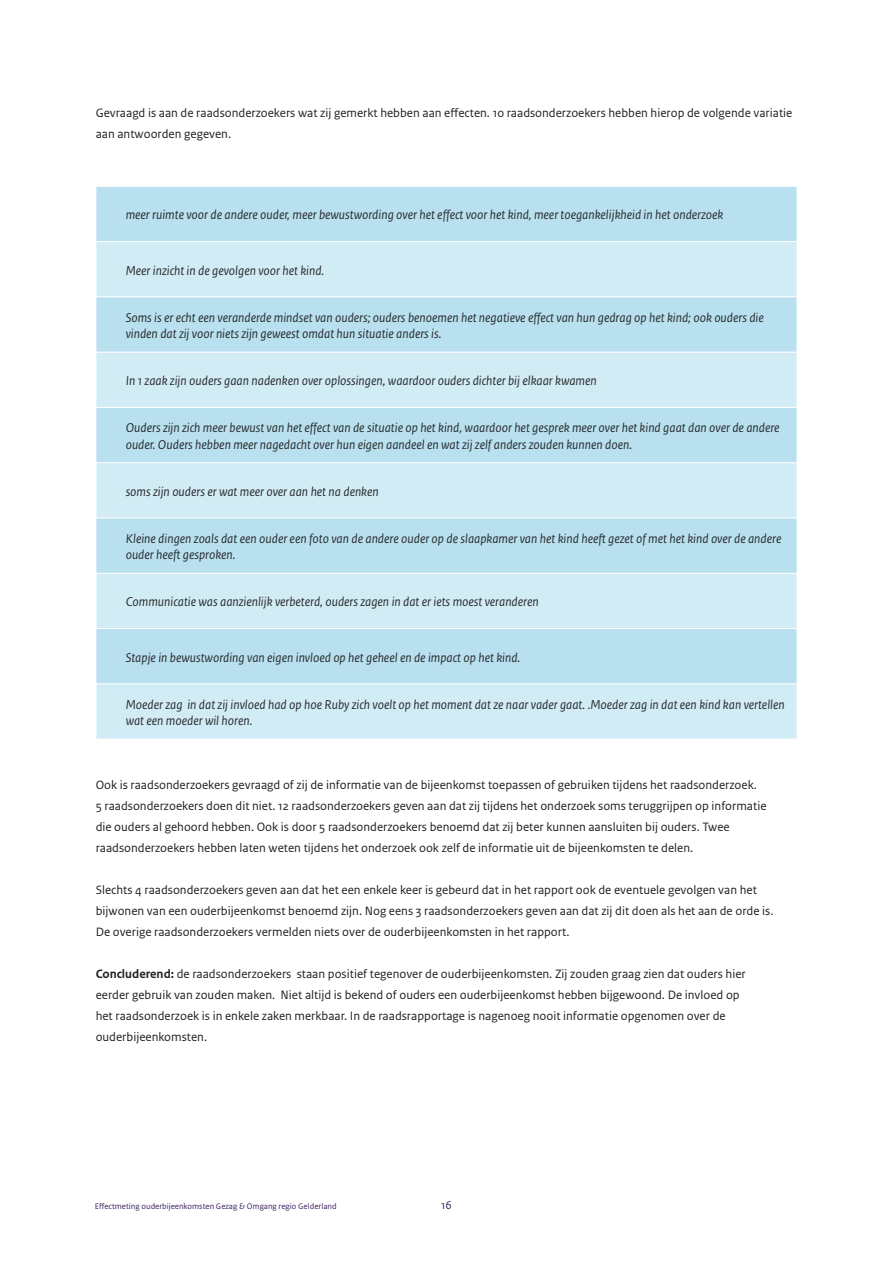
<style>
.page{position:relative;width:893px;height:1263px;background:#fff}
.page>*{position:absolute;margin:0;border:0;box-sizing:border-box;transform-origin:0 0}
.t1{font:italic 13.5px/16.2px "Rijksoverheid Sans Text";color:#292d2f}
.t2{font:12.75px/21px "Rijksoverheid Sans Text";color:#231f20}
.t3{font:12px "Rijksoverheid Sans Text";color:#3d2463}
.t4{font:8.55px "Rijksoverheid Sans Text";color:#3d2463}
.s1{font-weight:700}
</style>
<div class="page">
<div style="left:97px;top:187px;width:700px;height:54px;background:#b8e0ef"></div>
<svg style="left:97px;top:242px;width:700px;height:497px;background:#c6e6f2"></svg>
<hr style="left:96px;top:297px;width:701px;height:1px;background:#fff">
<hr style="left:96px;top:352px;width:701px;height:1px;background:#fff">
<hr style="left:96px;top:407px;width:701px;height:1px;background:#fff">
<hr style="left:96px;top:462px;width:701px;height:1px;background:#fff">
<hr style="left:96px;top:518px;width:701px;height:1px;background:#fff">
<hr style="left:96px;top:573px;width:701px;height:1px;background:#fff">
<hr style="left:96px;top:628px;width:701px;height:1px;background:#fff">
<hr style="left:96px;top:683px;width:701px;height:1px;background:#fff">
<p class="t2" style="left:96px;top:103px;width:698px">Gevraagd is aan de raadsonderzoekers wat zij gemerkt hebben aan effecten. 10 raadsonderzoekers hebben hierop de volgende variatie aan antwoorden gegeven.</p>
<p class="t1" style="left:126px;top:207px;width:599px">meer ruimte voor de andere ouder, meer bewustwording over het effect voor het kind, meer toegankelijkheid in het onderzoek</p>
<p class="t1" style="left:126px;top:262px;width:200px">Meer inzicht in de gevolgen voor het kind.</p>
<p class="t1" style="left:126px;top:310px;width:640px">Soms is er echt een veranderde mindset van ouders; ouders benoemen het negatieve effect van hun gedrag op het kind; ook ouders die vinden dat zij voor niets zijn geweest omdat hun situatie anders is.</p>
<p class="t1" style="left:126px;top:373px;width:473px">In 1 zaak zijn ouders gaan nadenken over oplossingen, waardoor ouders dichter bij elkaar kwamen</p>
<p class="t1" style="left:126px;top:420px;width:655px">Ouders zijn zich meer bewust van het effect van de situatie op het kind, waardoor het gesprek meer over het kind gaat dan over de andere ouder. Ouders hebben meer nagedacht over hun eigen aandeel en wat zij zelf anders zouden kunnen doen.</p>
<p class="t1" style="left:126px;top:484px;width:255px">soms zijn ouders er wat meer over aan het na denken</p>
<p class="t1" style="left:126px;top:531px;width:657px">Kleine dingen zoals dat een ouder een foto van de andere ouder op de slaapkamer van het kind heeft gezet of met het kind over de andere ouder heeft gesproken.</p>
<p class="t1" style="left:126px;top:594px;width:414px">Communicatie was aanzienlijk verbeterd, ouders zagen in dat er iets moest veranderen</p>
<p class="t1" style="left:126px;top:649px;width:396px">Stapje in bewustwording van eigen invloed op het geheel en de impact op het kind.</p>
<p class="t1" style="left:126px;top:696px;width:660px">Moeder zag in dat zij invloed had op hoe Ruby zich voelt op het moment dat ze naar vader gaat. .Moeder zag in dat een kind kan vertellen wat een moeder wil horen.</p>
<p class="t2" style="left:96px;top:775px;width:672px">Ook is raadsonderzoekers gevraagd of zij de informatie van de bijeenkomst toepassen of gebruiken tijdens het raadsonderzoek.<br>5 raadsonderzoekers doen dit niet. 12 raadsonderzoekers geven aan dat zij tijdens het onderzoek soms teruggrijpen op informatie die ouders al gehoord hebben. Ook is door 5 raadsonderzoekers benoemd dat zij beter kunnen aansluiten bij ouders. Twee raadsonderzoekers hebben laten weten tijdens het onderzoek ook zelf de informatie uit de bijeenkomsten te delen.</p>
<p class="t2" style="left:96px;top:880px;width:679px">Slechts 4 raadsonderzoekers geven aan dat het een enkele keer is gebeurd dat in het rapport ook de eventuele gevolgen van het bijwonen van een ouderbijeenkomst benoemd zijn. Nog eens 3 raadsonderzoekers geven aan dat zij dit doen als het aan de orde is.<br>De overige raadsonderzoekers vermelden niets over de ouderbijeenkomsten in het rapport.</p>
<p class="t2" style="left:96px;top:964px;width:652px"><span class="s1">Concluderend:</span> de raadsonderzoekers staan positief tegenover de ouderbijeenkomsten. Zij zouden graag zien dat ouders hier eerder gebruik van zouden maken. Niet altijd is bekend of ouders een ouderbijeenkomst hebben bijgewoond. De invloed op het raadsonderzoek is in enkele zaken merkbaar. In de raadsrapportage is nagenoeg nooit informatie opgenomen over de ouderbijeenkomsten.</p>
<p class="t4" style="left:95px;top:1201px;width:243px">Effectmeting ouderbijeenkomsten Gezag &amp; Omgang regio Gelderland</p>
<p class="t3" style="left:441px;top:1198px;width:12px">16</p>
</div>
